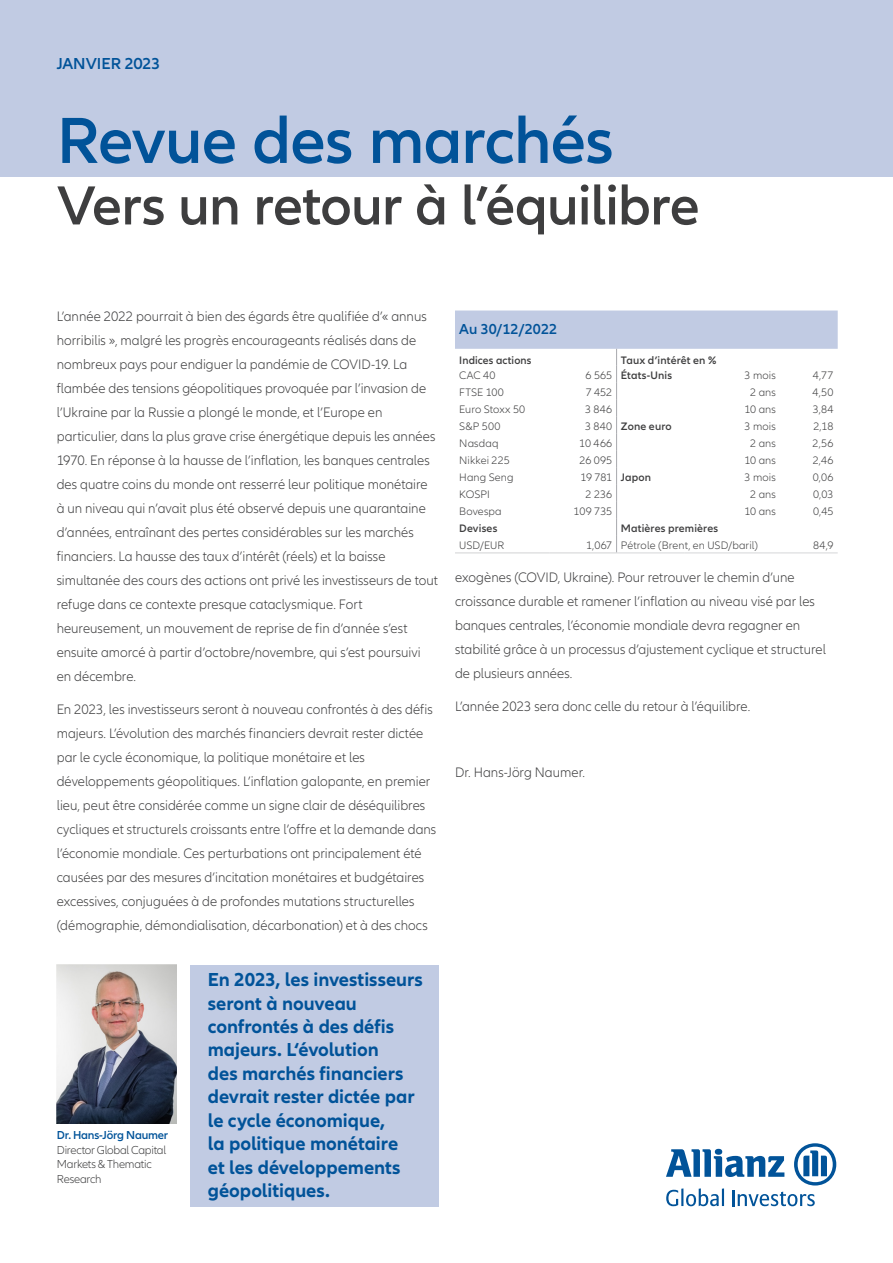
<style>
.page{position:relative;width:893px;height:1263px;background:#fff}
.page>*{position:absolute;margin:0;border:0;box-sizing:border-box;transform-origin:0 0}
.Headline_45pt{font:600 67.5px "Allianz Neo";letter-spacing:-.01em;color:#015399}
.Headline_45pt-2{font:600 57px "Allianz Neo";letter-spacing:-.015em;color:#3e3e3f}
.Quote_15pt{font:700 19.5px/23.4px "Allianz Neo";color:#015399}
.RunningTitle{font:600 16.5px "Allianz Neo";color:#015399}
.Table_Header{font:600 15px "Allianz Neo";color:#015399}
.Copy{font:300 14.25px/24px "Allianz Neo";color:#3e3e3f;scale:.96 1}
.Marginalia_8pt_BOLD{font:300 12px/14.4px "Allianz Neo";letter-spacing:-.025em;color:#3e3e3f}
.Marginalia_8pt_BOLD-2{font:600 12px "Allianz Neo";letter-spacing:-.015em;color:#015399}
.Table_Content{font:300 11.25px "Allianz Neo";letter-spacing:.01em;color:#3e3e3f}
.Table_Content-2{font:600 11.25px "Allianz Neo";letter-spacing:.015em;color:#3e3e3f}
</style>
<div class="page">
<svg style="left:666px;top:1143px;width:170px;height:63px"></svg>
<svg style="left:455px;top:310px;width:383px;height:242px"></svg>
<hr style="left:455px;top:552px;width:94px;height:1px;background:#d1d2d4">
<hr style="left:549px;top:552px;width:68px;height:1px;background:#d1d2d4">
<hr style="left:617px;top:552px;width:68px;height:1px;background:#d5d6d8">
<hr style="left:685px;top:552px;width:95px;height:1px;background:#d5d6d8">
<hr style="left:780px;top:552px;width:58px;height:1px;background:#d5d6d8">
<div style="left:0;top:0;width:893px;height:176px;background:#c1cbe3"></div>
<div style="left:190px;top:965px;width:248px;height:241px;background:#c1cbe3"></div>
<img style="left:56px;top:964px;width:121px;height:159px">
<p class="RunningTitle" style="left:57px;top:54px;width:105px">JANVIER 2023</p>
<p class="Headline_45pt" style="left:57px;top:102px;width:558px">Revue des marchés</p>
<p class="Headline_45pt-2" style="left:57px;top:173px;width:644px">Vers un retour à l’équilibre</p>
<p class="Copy" style="left:57px;top:305px;width:399px">L’année 2022 pourrait à bien des égards être qualifiée d’« annus horribilis », malgré les progrès encourageants réalisés dans de nombreux pays pour endiguer la pandémie de COVID-19. La flambée des tensions géopolitiques provoquée par l’invasion de l’Ukraine par la Russie a plongé le monde, et l’Europe en particulier, dans la plus grave crise énergétique depuis les années 1970. En réponse à la hausse de l’inflation, les banques centrales des quatre coins du monde ont resserré leur politique monétaire à un niveau qui n’avait plus été observé depuis une quarantaine d’années, entraînant des pertes considérables sur les marchés financiers. La hausse des taux d’intérêt (réels) et la baisse simultanée des cours des actions ont privé les investisseurs de tout refuge dans ce contexte presque cataclysmique. Fort heureusement, un mouvement de reprise de fin d’année s’est ensuite amorcé à partir d’octobre/novembre, qui s’est poursuivi en décembre.</p>
<p class="Copy" style="left:57px;top:698px;width:397px">En 2023, les investisseurs seront à nouveau confrontés à des défis majeurs. L’évolution des marchés financiers devrait rester dictée par le cycle économique, la politique monétaire et les développements géopolitiques. L’inflation galopante, en premier lieu, peut être considérée comme un signe clair de déséquilibres cycliques et structurels croissants entre l’offre et la demande dans l’économie mondiale. Ces perturbations ont principalement été causées par des mesures d’incitation monétaires et budgétaires excessives, conjuguées à de profondes mutations structurelles (démographie, démondialisation, décarbonation) et à des chocs</p>
<p class="Marginalia_8pt_BOLD-2" style="left:57px;top:1128px;width:113px">Dr. Hans-Jörg Naumer</p>
<p class="Marginalia_8pt_BOLD" style="left:57px;top:1143px;width:111px">Director Global Capital<br>Markets &amp; Thematic<br>Research</p>
<p class="Quote_15pt" style="left:208px;top:968px;width:217px">En 2023, les investisseurs seront à nouveau confrontés à des défis majeurs. L‘évolution<br>des marchés financiers devrait rester dictée par le cycle économique,<br>la politique monétaire<br>et les développements géopolitiques.</p>
<p class="Table_Header" style="left:459px;top:321px;width:99px">Au 30/12/2022</p>
<p class="Table_Content-2" style="left:459px;top:353px;width:74px">Indices actions</p>
<p class="Table_Content-2" style="left:621px;top:353px;width:97px">Taux d’intérêt en %</p>
<p class="Table_Content" style="left:459px;top:368px;width:38px">CAC 40</p>
<p class="Table_Content" style="left:586px;top:368px;width:28px">6 565</p>
<p class="Table_Content-2" style="left:621px;top:368px;width:53px">États-Unis</p>
<p class="Table_Content" style="left:745px;top:368px;width:33px">3 mois</p>
<p class="Table_Content" style="left:813px;top:368px;width:22px">4,77</p>
<p class="Table_Content" style="left:459px;top:385px;width:46px">FTSE 100</p>
<p class="Table_Content" style="left:586px;top:385px;width:28px">7 452</p>
<p class="Table_Content" style="left:750px;top:385px;width:27px">2 ans</p>
<p class="Table_Content" style="left:813px;top:385px;width:22px">4,50</p>
<p class="Table_Content" style="left:459px;top:402px;width:68px">Euro Stoxx 50</p>
<p class="Table_Content" style="left:585px;top:402px;width:29px">3 846</p>
<p class="Table_Content" style="left:744px;top:402px;width:33px">10 ans</p>
<p class="Table_Content" style="left:813px;top:402px;width:22px">3,84</p>
<p class="Table_Content" style="left:459px;top:420px;width:43px">S&amp;P 500</p>
<p class="Table_Content" style="left:585px;top:420px;width:29px">3 840</p>
<p class="Table_Content-2" style="left:621px;top:419px;width:52px">Zone euro</p>
<p class="Table_Content" style="left:745px;top:420px;width:33px">3 mois</p>
<p class="Table_Content" style="left:813px;top:420px;width:22px">2,18</p>
<p class="Table_Content" style="left:459px;top:437px;width:41px">Nasdaq</p>
<p class="Table_Content" style="left:579px;top:437px;width:35px">10 466</p>
<p class="Table_Content" style="left:750px;top:437px;width:27px">2 ans</p>
<p class="Table_Content" style="left:813px;top:437px;width:22px">2,56</p>
<p class="Table_Content" style="left:459px;top:454px;width:52px">Nikkei 225</p>
<p class="Table_Content" style="left:579px;top:454px;width:34px">26 095</p>
<p class="Table_Content" style="left:744px;top:454px;width:33px">10 ans</p>
<p class="Table_Content" style="left:813px;top:454px;width:22px">2,46</p>
<p class="Table_Content" style="left:459px;top:471px;width:56px">Hang Seng</p>
<p class="Table_Content" style="left:581px;top:471px;width:33px">19 781</p>
<p class="Table_Content-2" style="left:621px;top:470px;width:32px">Japon</p>
<p class="Table_Content" style="left:745px;top:471px;width:33px">3 mois</p>
<p class="Table_Content" style="left:813px;top:471px;width:22px">0,06</p>
<p class="Table_Content" style="left:459px;top:488px;width:32px">KOSPI</p>
<p class="Table_Content" style="left:585px;top:488px;width:28px">2 236</p>
<p class="Table_Content" style="left:750px;top:488px;width:27px">2 ans</p>
<p class="Table_Content" style="left:813px;top:488px;width:22px">0,03</p>
<p class="Table_Content" style="left:459px;top:505px;width:44px">Bovespa</p>
<p class="Table_Content" style="left:574px;top:505px;width:40px">109 735</p>
<p class="Table_Content" style="left:744px;top:505px;width:33px">10 ans</p>
<p class="Table_Content" style="left:813px;top:505px;width:22px">0,45</p>
<p class="Table_Content-2" style="left:459px;top:521px;width:40px">Devises</p>
<p class="Table_Content-2" style="left:621px;top:521px;width:99px">Matières premières</p>
<p class="Table_Content" style="left:459px;top:538px;width:47px">USD/EUR</p>
<p class="Table_Content" style="left:586px;top:538px;width:28px">1,067</p>
<p class="Table_Content" style="left:621px;top:538px;width:139px">Pétrole (Brent, en USD/baril)</p>
<p class="Table_Content" style="left:813px;top:538px;width:22px">84,9</p>
<p class="Copy" style="left:455px;top:566px;width:388px">exogènes (COVID, Ukraine). Pour retrouver le chemin d’une croissance durable et ramener l’inflation au niveau visé par les banques centrales, l’économie mondiale devra regagner en stabilité grâce à un processus d’ajustement cyclique et structurel de plusieurs années.</p>
<p class="Copy" style="left:455px;top:695px;width:309px">L’année 2023 sera donc celle du retour à l’équilibre.</p>
<p class="Copy" style="left:455px;top:761px;width:137px">Dr. Hans-Jörg Naumer.</p>
</div>
